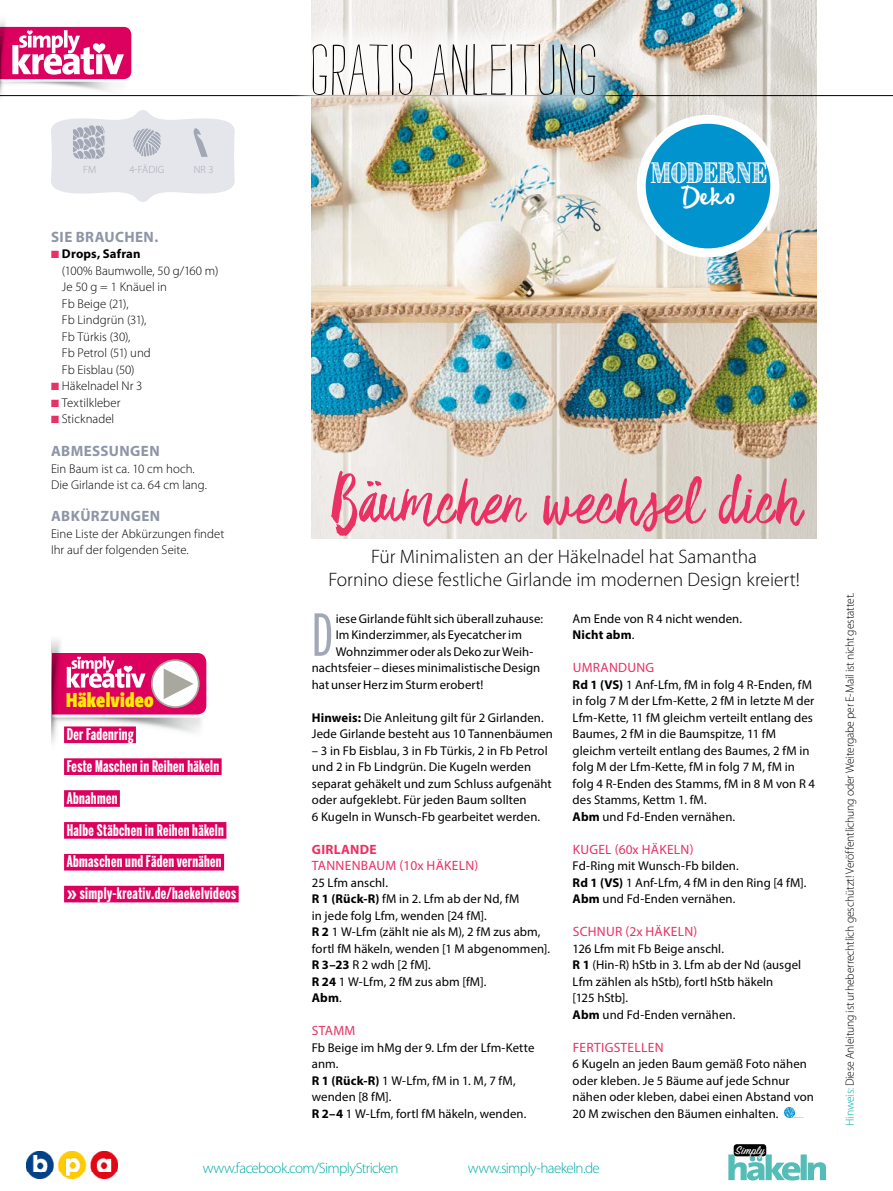
<style>
.page{position:relative;width:893px;height:1191px;background:#fff}
.page>*{position:absolute;margin:0;border:0;box-sizing:border-box;transform-origin:0 0}
.t1{font:79.65px "Strangelove Text";letter-spacing:.02em;color:#000}
.t2{font:67.5px "Star Dust";color:#ea3163}
.t3{font:57.3px "Benton Sans Extra Compressed";color:#a2a7b6}
.t4{font:25.2px "Brim Narrow Combined 1";letter-spacing:-.05em;color:#fff;scale:.9 1}
.t5{font:500 25.2px "Lifehack";color:#fff;scale:.9 1}
.t6{font:900 20.7px "The Sans Cd LF9";letter-spacing:.01em;color:#ffed00}
.t7{font:300 19.5px/22.5px "Myriad Pro";color:#000;text-align:center}
.t8{font:700 15.9px/31.8px "Benton Sans Extra Comp";letter-spacing:.02em;color:#fff}
.t9{font:300 15px "Myriad Pro";letter-spacing:-.04em;color:#00ada6}
.t10{font:700 15px "Myriad Pro";letter-spacing:.025em;color:#8e95a7}
.t11{font:13.5px "Myriad Pro";letter-spacing:.02em;color:#ea3163}
.t12{font:700 13.5px "Myriad Pro";letter-spacing:.02em;color:#ea3163}
.t13{font:13.05px "Sign Painter House Script";letter-spacing:.005em;color:#fff}
.t14{font:12.75px/16.5px "Myriad Pro";letter-spacing:.005em;color:#000}
.t15{font:300 12.75px/16.5px "Myriad Pro";color:#000}
.t16{font:300 12px "Myriad Pro";letter-spacing:-.015em;color:#000}
.t17{font:300 10.5px "Myriad Pro";letter-spacing:.02em;color:#a2a7b6}
.s1{color:#ea3163}
.s2{font-weight:700}
.s3{font-family:"Benton Sans"}
.s4{color:#00ada6}
</style>
<div class="page">
<img style="left:312px;top:0;width:504px;height:539px">
<svg style="left:784px;top:1107px;width:20px;height:11px"></svg>
<svg style="left:51px;top:110px;width:184px;height:92px"></svg>
<img style="left:51px;top:639px;width:13px;height:106px">
<svg style="left:52px;top:650px;width:155px;height:67px"></svg>
<div style="left:64px;top:726px;width:72px;height:17px;background:#dd015f"></div>
<div style="left:64px;top:758px;width:158px;height:17px;background:#dd015f"></div>
<div style="left:64px;top:790px;width:56px;height:17px;background:#dd015f"></div>
<div style="left:64px;top:822px;width:162px;height:16px;background:#dd015f"></div>
<div style="left:64px;top:854px;width:160px;height:16px;background:#dd015f"></div>
<div style="left:64px;top:885px;width:175px;height:17px;background:#dd015f"></div>
<div style="left:641px;top:119px;width:134px;height:134px;background:#0093ce;border-radius:50%"></div>
<div style="left:637px;top:115px;width:142px;height:142px;border:9px solid #fff;border-radius:50%"></div>
<svg style="left:11px;top:26px;width:121px;height:56px"></svg>
<img style="left:0;top:21px;width:11px;height:80px">
<hr style="left:0;top:95px;width:893px;height:1px;background:#000">
<div style="left:286px;top:17px;width:336px;height:105px;background:#fff;opacity:.75"></div>
<img style="left:27px;top:1151px;width:91px;height:27px">
<svg style="left:728px;top:1154px;width:98px;height:26px"></svg>
<div style="left:734px;top:1144px;width:32px;height:12px;background:#000;border-radius:3px"></div>
<p class="t17" style="left:83px;top:163px;width:15px">FM</p>
<p class="t17" style="left:129px;top:163px;width:37px">4-FÄDIG</p>
<p class="t17" style="left:194px;top:163px;width:21px">NR 3</p>
<p class="t10" style="left:51px;top:227px;width:109px">SIE BRAUCHEN.</p>
<p class="t15" style="left:62px;top:245px;width:158px;text-indent:-11px"><span class="s1">■</span> <span class="s2">Drops, Safran<br></span>(100% Baumwolle, 50 g/160 m)<br>Je 50 g = 1 Knäuel in<br>Fb Beige (21),<br>Fb Lindgrün (31),<br>Fb Türkis (30),<br>Fb Petrol (51) und<br>Fb Eisblau (50)</p>
<p class="t15" style="left:51px;top:377px;width:93px"><span class="s1">■</span> Häkelnadel Nr 3</p>
<p class="t15" style="left:51px;top:394px;width:71px"><span class="s1">■</span> Textilkleber</p>
<p class="t15" style="left:51px;top:410px;width:65px"><span class="s1">■</span> Sticknadel</p>
<p class="t10" style="left:51px;top:441px;width:110px">ABMESSUNGEN</p>
<p class="t15" style="left:51px;top:460px;width:158px">Ein Baum ist ca. 10 cm hoch.<br>Die Girlande ist ca. 64 cm lang.</p>
<p class="t10" style="left:51px;top:506px;width:111px">ABKÜRZUNGEN</p>
<p class="t15" style="left:51px;top:525px;width:175px">Eine Liste der Abkürzungen findet<br>Ihr auf der folgenden Seite.</p>
<h3 class="t6" style="left:66px;top:687px;width:89px">Häkelvideo</h3>
<p class="t8" style="left:67px;top:718px;width:171px">Der Fadenring<br>Feste Maschen in Reihen häkeln<br>Abnahmen<br>Halbe Stäbchen in Reihen häkeln<br>Abmaschen und Fäden vernähen<br><span class="s3">»</span> simply-kreativ.de/haekelvideos</p>
<h1 class="t1" style="left:311px;top:33px;width:288px">GRATIS ANLEITUNG</h1>
<h3 class="t4" style="left:650px;top:155px;width:132px">MODERNE</h3>
<h3 class="t5" style="left:682px;top:178px;width:62px">Deko</h3>
<h2 class="t2" style="left:328px;top:454px;width:473px">Bäumchen wechsel dich</h2>
<h3 class="t7" style="left:328px;top:545px;width:473px">Für Minimalisten an der Häkelnadel hat Samantha<br>Fornino diese festliche Girlande im modernen Design kreiert!</h3>
<h3 class="t3" style="left:312px;top:600px;width:22px">D</h3>
<p class="t14" style="left:336px;top:610px;width:209px">iese Girlande fühlt sich überall zuhause:</p>
<p class="t14" style="left:336px;top:626px;width:188px">Im Kinderzimmer, als Eyecatcher im</p>
<p class="t14" style="left:336px;top:643px;width:199px">Wohnzimmer oder als Deko zur Weih-</p>
<p class="t14" style="left:312px;top:659px;width:230px">nachtsfeier – dieses minimalistische Design</p>
<p class="t14" style="left:312px;top:676px;width:173px">hat unser Herz im Sturm erobert!</p>
<p class="t14" style="left:312px;top:709px;width:243px"><span class="s2">Hinweis:</span> Die Anleitung gilt für 2 Girlanden.<br>Jede Girlande besteht aus 10 Tannenbäumen</p>
<p class="t14" style="left:312px;top:742px;width:241px">– 3 in Fb Eisblau, 3 in Fb Türkis, 2 in Fb Petrol und 2 in Fb Lindgrün. Die Kugeln werden separat gehäkelt und zum Schluss aufgenäht oder aufgeklebt. Für jeden Baum sollten<br>6 Kugeln in Wunsch-Fb gearbeitet werden.</p>
<p class="t12" style="left:312px;top:840px;width:66px">GIRLANDE</p>
<p class="t11" style="left:312px;top:857px;width:168px">TANNENBAUM (10x HÄKELN)</p>
<p class="t14" style="left:312px;top:874px;width:240px">25 Lfm anschl.<br><span class="s2">R 1 (Rück-R)</span> fM in 2. Lfm ab der Nd, fM<br>in jede folg Lfm, wenden [24 fM].<br><span class="s2">R 2</span> 1 W-Lfm (zählt nie als M), 2 fM zus abm, fortl fM häkeln, wenden [1 M abgenommen].<br><span class="s2">R 3–23</span> R 2 wdh [2 fM].<br><span class="s2">R 24</span> 1 W-Lfm, 2 fM zus abm [fM].<br><span class="s2">Abm</span>.</p>
<p class="t11" style="left:312px;top:1022px;width:45px">STAMM</p>
<p class="t14" style="left:312px;top:1039px;width:224px">Fb Beige im hMg der 9. Lfm der Lfm-Kette anm.<br><span class="s2">R 1 (Rück-R)</span> 1 W-Lfm, fM in 1. M, 7 fM, wenden [8 fM].<br><span class="s2">R 2–4</span> 1 W-Lfm, fortl fM häkeln, wenden.</p>
<p class="t14" style="left:573px;top:610px;width:171px">Am Ende von R 4 nicht wenden.<br><span class="s2">Nicht abm</span>.</p>
<p class="t11" style="left:573px;top:659px;width:83px">UMRANDUNG</p>
<p class="t14" style="left:573px;top:676px;width:244px"><span class="s2">Rd 1 (VS)</span> 1 Anf-Lfm, fM in folg 4 R-Enden, fM in folg 7 M der Lfm-Kette, 2 fM in letzte M der Lfm-Kette, 11 fM gleichm verteilt entlang des Baumes, 2 fM in die Baumspitze, 11 fM gleichm verteilt entlang des Baumes, 2 fM in folg M der Lfm-Kette, fM in folg 7 M, fM in folg 4 R-Enden des Stamms, fM in 8 M von R 4 des Stamms, Kettm 1. fM.<br><span class="s2">Abm</span> und Fd-Enden vernähen.</p>
<p class="t11" style="left:573px;top:841px;width:122px">KUGEL (60x HÄKELN)</p>
<p class="t14" style="left:573px;top:857px;width:235px">Fd-Ring mit Wunsch-Fb bilden.<br><span class="s2">Rd 1 (VS)</span> 1 Anf-Lfm, 4 fM in den Ring [4 fM].<br><span class="s2">Abm</span> und Fd-Enden vernähen.</p>
<p class="t11" style="left:573px;top:923px;width:126px">SCHNUR (2x HÄKELN)</p>
<p class="t14" style="left:573px;top:940px;width:230px">126 Lfm mit Fb Beige anschl.<br><span class="s2">R 1</span> (Hin-R) hStb in 3. Lfm ab der Nd (ausgel<br>Lfm zählen als hStb), fortl hStb häkeln<br>[125 hStb].<br><span class="s2">Abm</span> und Fd-Enden vernähen.</p>
<p class="t11" style="left:573px;top:1039px;width:92px">FERTIGSTELLEN</p>
<p class="t14" style="left:573px;top:1055px;width:243px">6 Kugeln an jeden Baum gemäß Foto nähen oder kleben. Je 5 Bäume auf jede Schnur nähen oder kleben, dabei einen Abstand von 20 M zwischen den Bäumen einhalten.</p>
<p class="t13" style="left:735px;top:1142px;width:31px">Simply</p>
<p class="t9" style="left:203px;top:1158px;width:197px">www.facebook.com/SimplyStricken</p>
<p class="t9" style="left:468px;top:1158px;width:134px">www.simply-haekeln.de</p>
<p class="t16" style="left:843px;top:1125px;width:534px;rotate:-90deg"><span class="s4">Hinweis:</span> Diese Anleitung ist urheberrechtlich geschützt! Veröffentlichung oder Weitergabe per E-Mail ist nicht gestattet.</p>
</div>
